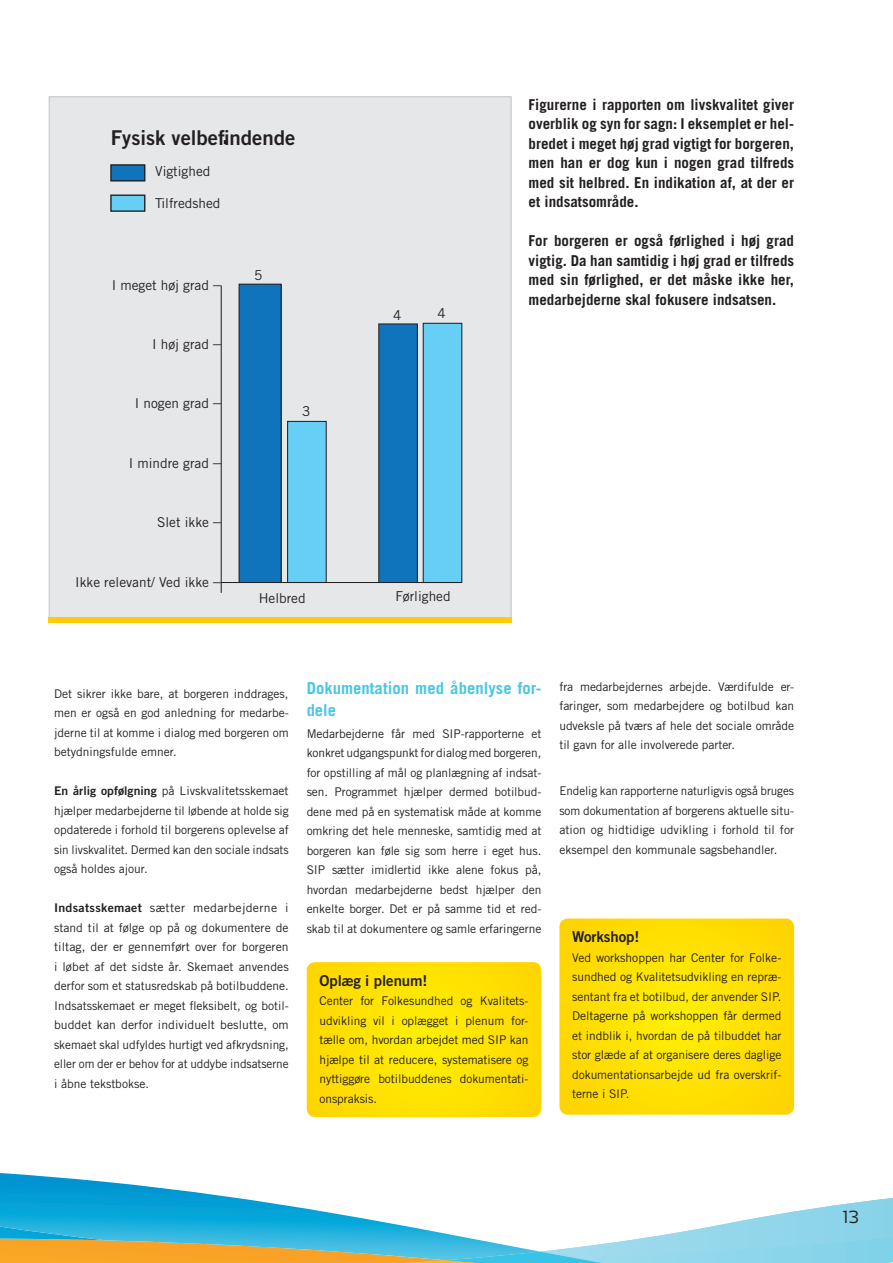
<style>
.page{position:relative;width:893px;height:1263px;background:#fff}
.page>*{position:absolute;margin:0;border:0;box-sizing:border-box;transform-origin:0 0}
.t1{font:20.4px "Trade Gothic LT Std Bd 2";color:#231f20}
.Mellemrubrik{font:700 16.5px/22.5px "Trade Gothic LT Std";letter-spacing:.005em;color:#49c6e5}
.Pagina{font:300 16.5px "Max LF";color:#231f20}
.t2{font:700 15px/19.5px "Trade Gothic LT Std";color:#231f20;text-align:justify}
.Brød_uden_indryk{font:15px "Trade Gothic LT Std Bd 2";letter-spacing:-.005em;color:#231f20}
.t3{font:13.65px "Trade Gothic LT Std";color:#231f20}
.Brød_uden_indryk-2{font:12px/19.5px "Trade Gothic LT Std";letter-spacing:-.005em;color:#231f20;text-align:justify}
.Mellemrubrik-2{font:12px/19.5px "Trade Gothic LT Std";color:#231f20;text-align:justify}
.s1{font-size:16.35px}
.s2{font-family:"Trade Gothic LT Std Bd 2"}
</style>
<div class="page">
<div style="left:49px;top:96px;width:463px;height:524px;background:#e6e7e9;border:1px solid #c7c8ca"></div>
<svg style="left:0;top:962px;width:893px;height:301px"></svg>
<svg style="left:559px;top:918px;width:235px;height:197px"></svg>
<svg style="left:223px;top:140px;width:5px;height:4px"></svg>
<div style="left:239px;top:284px;width:42px;height:298px;background:#1074bc"></div>
<div style="left:239px;top:284px;width:43px;height:299px;border:1px solid #231f20"></div>
<div style="left:288px;top:421px;width:38px;height:161px;background:#67cef5"></div>
<div style="left:287px;top:421px;width:40px;height:162px;border:1px solid #231f20"></div>
<div style="left:379px;top:324px;width:38px;height:258px;background:#1074bc"></div>
<div style="left:378px;top:323px;width:40px;height:260px;border:1px solid #231f20"></div>
<div style="left:423px;top:323px;width:39px;height:259px;background:#67cef5"></div>
<div style="left:423px;top:323px;width:39px;height:260px;border:1px solid #231f20"></div>
<hr style="left:221px;top:582px;width:238px;height:1px;background:#231f20">
<div style="left:111px;top:165px;width:34px;height:16px;background:#1074bc"></div>
<div style="left:110px;top:164px;width:35px;height:17px;border:1px solid #231f20"></div>
<div style="left:111px;top:195px;width:34px;height:16px;background:#67cef5"></div>
<div style="left:110px;top:195px;width:35px;height:17px;border:1px solid #231f20"></div>
<hr style="left:221px;top:286px;width:1px;height:307px;background:#231f20">
<div style="left:49px;top:617px;width:463px;height:6px;background:#feca0a"></div>
<p class="t1" style="left:111px;top:125px;width:186px">Fysisk velbefindende</p>
<p class="t3" style="left:155px;top:163px;width:57px">Vigtighed</p>
<p class="t3" style="left:155px;top:195px;width:67px">Tilfredshed</p>
<p class="t3" style="left:112px;top:277px;width:111px">I meget høj grad <span class="s1">–</span></p>
<p class="t3" style="left:152px;top:336px;width:71px">I høj grad <span class="s1">–</span></p>
<p class="t3" style="left:135px;top:395px;width:88px">I nogen grad <span class="s1">–</span></p>
<p class="t3" style="left:129px;top:454px;width:94px">I mindre grad <span class="s1">–</span></p>
<p class="t3" style="left:157px;top:514px;width:66px">Slet ikke <span class="s1">–</span></p>
<p class="t3" style="left:75px;top:573px;width:148px">Ikke relevant/ Ved ikke <span class="s1">–</span></p>
<p class="t3" style="left:254px;top:267px;width:10px">5</p>
<p class="t3" style="left:302px;top:403px;width:10px">3</p>
<p class="t3" style="left:393px;top:307px;width:10px">4</p>
<p class="t3" style="left:438px;top:305px;width:10px">4</p>
<p class="t3" style="left:259px;top:590px;width:48px">Helbred</p>
<p class="t3" style="left:395px;top:588px;width:57px">Førlighed</p>
<p class="t2" style="left:529px;top:94px;width:267px">Figurerne i rapporten om livskvalitet giver overblik og syn for sagn: I eksemplet er hel&shy;bredet i meget høj grad vigtigt for borgeren, men han er dog kun i nogen grad tilfreds med sit helbred. En indikation af, at der er et indsatsområde.</p>
<p class="t2" style="left:529px;top:231px;width:267px">For borgeren er også førlighed i høj grad vigtig. Da han samtidig i høj grad er tilfreds med sin førlighed, er det måske ikke her, medarbejderne skal fokusere indsatsen.</p>
<p class="Mellemrubrik-2" style="left:54px;top:683px;width:236px">Det sikrer ikke bare, at borgeren inddrages, men er også en god anledning for medarbe&shy;jderne til at komme i dialog med borgeren om betydningsfulde emner.</p>
<p class="Mellemrubrik-2" style="left:54px;top:781px;width:236px"><span class="s2">En årlig opfølgning</span> på Livskvalitetsskemaet hjælper medarbejderne til løbende at holde sig opdaterede i forhold til borgerens oplevelse af sin livskvalitet. Dermed kan den sociale indsats også holdes ajour.</p>
<p class="Mellemrubrik-2" style="left:54px;top:898px;width:236px"><span class="s2">Indsatsskemaet</span> sætter medarbejderne i stand til at følge op på og dokumentere de tiltag, der er gennemført over for borgeren i løbet af det sidste år. Skemaet anvendes derfor som et statusredskab på botilbuddene.<br>Indsatsskemaet er meget fleksibelt, og botil&shy;buddet kan derfor individuelt beslutte, om skemaet skal udfyldes hurtigt ved afkrydsning, eller om der er behov for at uddybe indsatserne i åbne tekstbokse.</p>
<p class="Mellemrubrik" style="left:307px;top:676px;width:236px">Dokumentation med åbenlyse for&shy;dele</p>
<p class="Brød_uden_indryk-2" style="left:307px;top:724px;width:236px">Medarbejderne får med SIP-rapporterne et konkret udgangspunkt for dialog med borgeren, for opstilling af mål og planlægning af indsat&shy;sen. Programmet hjælper dermed botilbud&shy;dene med på en systematisk måde at komme omkring det hele menneske, samtidig med at borgeren kan føle sig som herre i eget hus.<br>SIP sætter imidlertid ikke alene fokus på, hvordan medarbejderne bedst hjælper den enkelte borger. Det er på samme tid et red&shy;skab til at dokumentere og samle erfaringerne</p>
<p class="Brød_uden_indryk" style="left:319px;top:971px;width:110px">Oplæg i plenum!</p>
<p class="Brød_uden_indryk-2" style="left:319px;top:991px;width:211px">Center for Folkesundhed og Kvalitets&shy;udvikling vil i oplægget i plenum for&shy;tælle om, hvordan arbejdet med SIP kan hjælpe til at reducere, systematisere og nyttiggøre botilbuddenes dokumentati&shy;onspraksis.</p>
<p class="Brød_uden_indryk-2" style="left:559px;top:676px;width:236px">fra medarbejdernes arbejde. Værdifulde er&shy;faringer, som medarbejdere og botilbud kan udveksle på tværs af hele det sociale område til gavn for alle involverede parter.</p>
<p class="Mellemrubrik-2" style="left:559px;top:781px;width:236px">Endelig kan rapporterne naturligvis også bruges som dokumentation af borgerens aktuelle situ&shy;ation og hidtidige udvikling i forhold til for eksempel den kommunale sagsbehandler.</p>
<p class="Brød_uden_indryk" style="left:572px;top:927px;width:69px">Workshop!</p>
<p class="Brød_uden_indryk-2" style="left:572px;top:947px;width:211px">Ved workshoppen har Center for Folke&shy;sundhed og Kvalitetsudvikling en repræ&shy;sentant fra et botilbud, der anvender SIP.<br>Deltagerne på workshoppen får dermed et indblik i, hvordan de på tilbuddet har stor glæde af at organisere deres daglige dokumentationsarbejde ud fra overskrif&shy;terne i SIP.</p>
<p class="Pagina" style="left:843px;top:1206px;width:18px">13</p>
</div>
